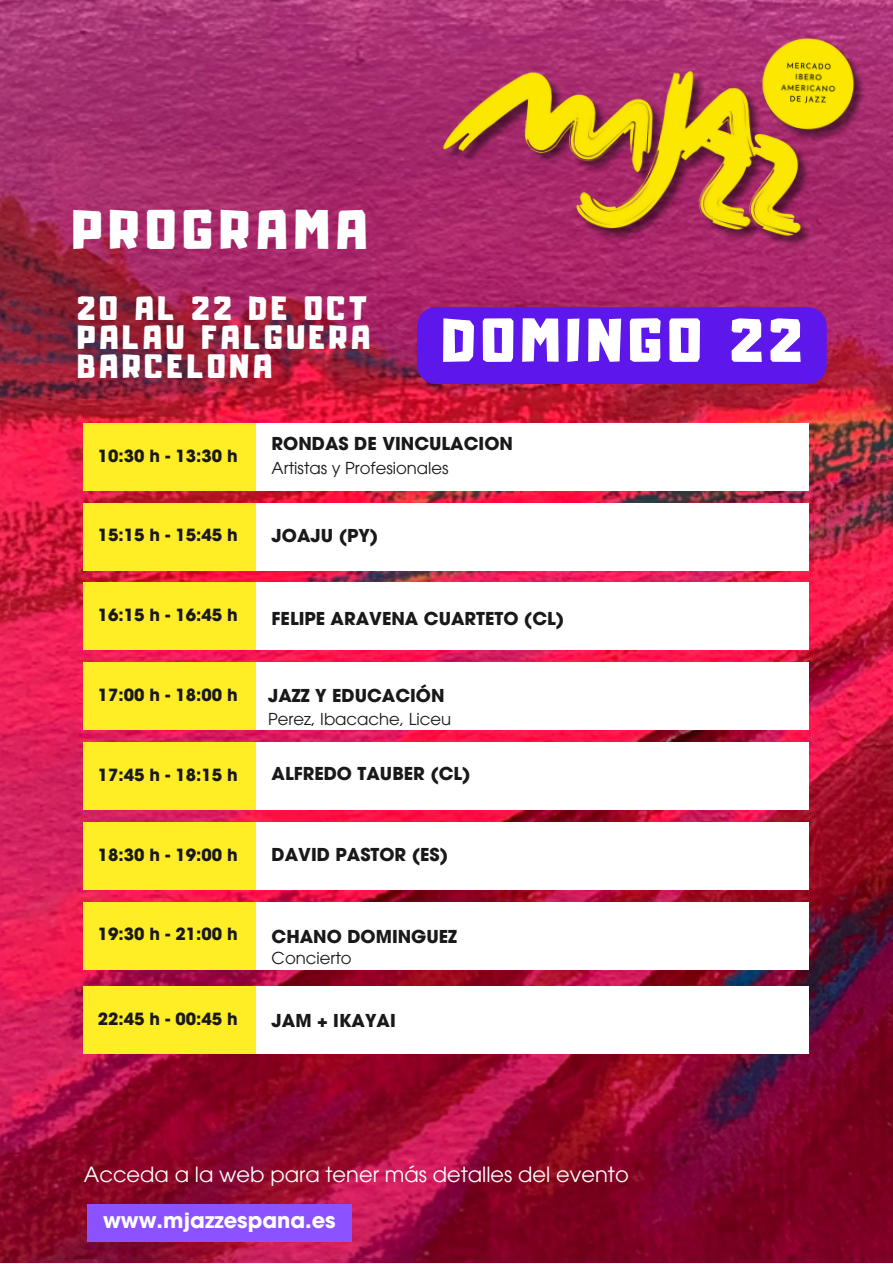
<style>
.page{position:relative;width:893px;height:1264px;background:#fff}
.page>*{position:absolute;margin:0;border:0;box-sizing:border-box;transform-origin:0 0}
.t1{font:54.45px "Adumu";letter-spacing:.12em;color:#fff}
.t2{font:49.05px "Adumu";letter-spacing:.145em;color:#fff}
.t3{font:29.7px "Adumu";letter-spacing:.145em;color:#fff}
.t4{font:21px "ITC Avant Garde Pro";color:#fff}
.t5{font:700 21px "ITC Avant Garde Pro";color:#fff}
.t6{font:700 17.85px "ITC Avant Garde Pro";color:#191919}
.t7{font:700 16.8px "ITC Avant Garde Pro";color:#191919}
.t8{font:16.5px "ITC Avant Garde Pro";color:#191919}
</style>
<div class="page">
<img style="left:0;top:0;width:892px;height:1262px">
<div style="left:247px;top:423px;width:561px;height:67px;background:#fff"></div>
<div style="left:84px;top:423px;width:172px;height:67px;background:#ffed26"></div>
<div style="left:247px;top:503px;width:561px;height:67px;background:#fff"></div>
<div style="left:84px;top:503px;width:172px;height:67px;background:#ffed26"></div>
<div style="left:247px;top:582px;width:561px;height:68px;background:#fff"></div>
<div style="left:84px;top:582px;width:172px;height:68px;background:#ffed26"></div>
<div style="left:247px;top:662px;width:561px;height:67px;background:#fff"></div>
<div style="left:84px;top:662px;width:172px;height:67px;background:#ffed26"></div>
<div style="left:247px;top:742px;width:561px;height:67px;background:#fff"></div>
<div style="left:84px;top:742px;width:172px;height:67px;background:#ffed26"></div>
<div style="left:247px;top:822px;width:561px;height:67px;background:#fff"></div>
<div style="left:84px;top:822px;width:172px;height:67px;background:#ffed26"></div>
<div style="left:87px;top:1204px;width:264px;height:37px;background:#8c52ff"></div>
<div style="left:247px;top:901px;width:561px;height:68px;background:#fff"></div>
<div style="left:84px;top:901px;width:172px;height:68px;background:#ffed26"></div>
<img style="left:430px;top:28px;width:449px;height:227px">
<div style="left:417px;top:307px;width:409px;height:77px;background:#5e17eb;border-radius:19px"></div>
<div style="left:247px;top:986px;width:561px;height:67px;background:#fff"></div>
<div style="left:84px;top:986px;width:172px;height:67px;background:#ffed26"></div>
<p class="t2" style="left:72px;top:210px;width:296px">PROGRAMA</p>
<p class="t3" style="left:77px;top:296px;width:291px">20 AL 22 DE OCT</p>
<p class="t3" style="left:77px;top:325px;width:294px">PALAU FALGUERA</p>
<p class="t3" style="left:77px;top:354px;width:196px">BARCELONA</p>
<p class="t1" style="left:442px;top:318px;width:361px">DOMINGO 22</p>
<p class="t7" style="left:98px;top:449px;width:142px">10:30 h - 13:30 h</p>
<p class="t6" style="left:271px;top:436px;width:243px">RONDAS DE VINCULACION</p>
<p class="t8" style="left:271px;top:462px;width:178px">Artistas y Profesionales</p>
<p class="t7" style="left:98px;top:529px;width:142px">15:15 h - 15:45 h</p>
<p class="t6" style="left:271px;top:528px;width:108px">JOAJU (PY)</p>
<p class="t7" style="left:98px;top:608px;width:142px">16:15 h - 16:45 h</p>
<p class="t6" style="left:271px;top:611px;width:294px">FELIPE ARAVENA CUARTETO (CL)</p>
<p class="t7" style="left:98px;top:688px;width:142px">17:00 h - 18:00 h</p>
<p class="t6" style="left:268px;top:688px;width:178px">JAZZ Y EDUCACIÓN</p>
<p class="t8" style="left:268px;top:712px;width:184px">Perez, Ibacache, Liceu</p>
<p class="t7" style="left:98px;top:768px;width:142px">17:45 h - 18:15 h</p>
<p class="t6" style="left:271px;top:767px;width:200px">ALFREDO TAUBER (CL)</p>
<p class="t7" style="left:98px;top:848px;width:142px">18:30 h - 19:00 h</p>
<p class="t6" style="left:271px;top:847px;width:178px">DAVID PASTOR (ES)</p>
<p class="t7" style="left:98px;top:928px;width:142px">19:30 h - 21:00 h</p>
<p class="t6" style="left:271px;top:929px;width:187px">CHANO DOMINGUEZ</p>
<p class="t8" style="left:271px;top:952px;width:82px">Concierto</p>
<p class="t7" style="left:98px;top:1012px;width:142px">22:45 h - 00:45 h</p>
<p class="t6" style="left:271px;top:1013px;width:126px">JAM + IKAYAI</p>
<p class="t4" style="left:84px;top:1166px;width:546px">Acceda a la web para tener más detalles del evento</p>
<p class="t5" style="left:103px;top:1212px;width:234px">www.mjazzespana.es</p>
</div>
